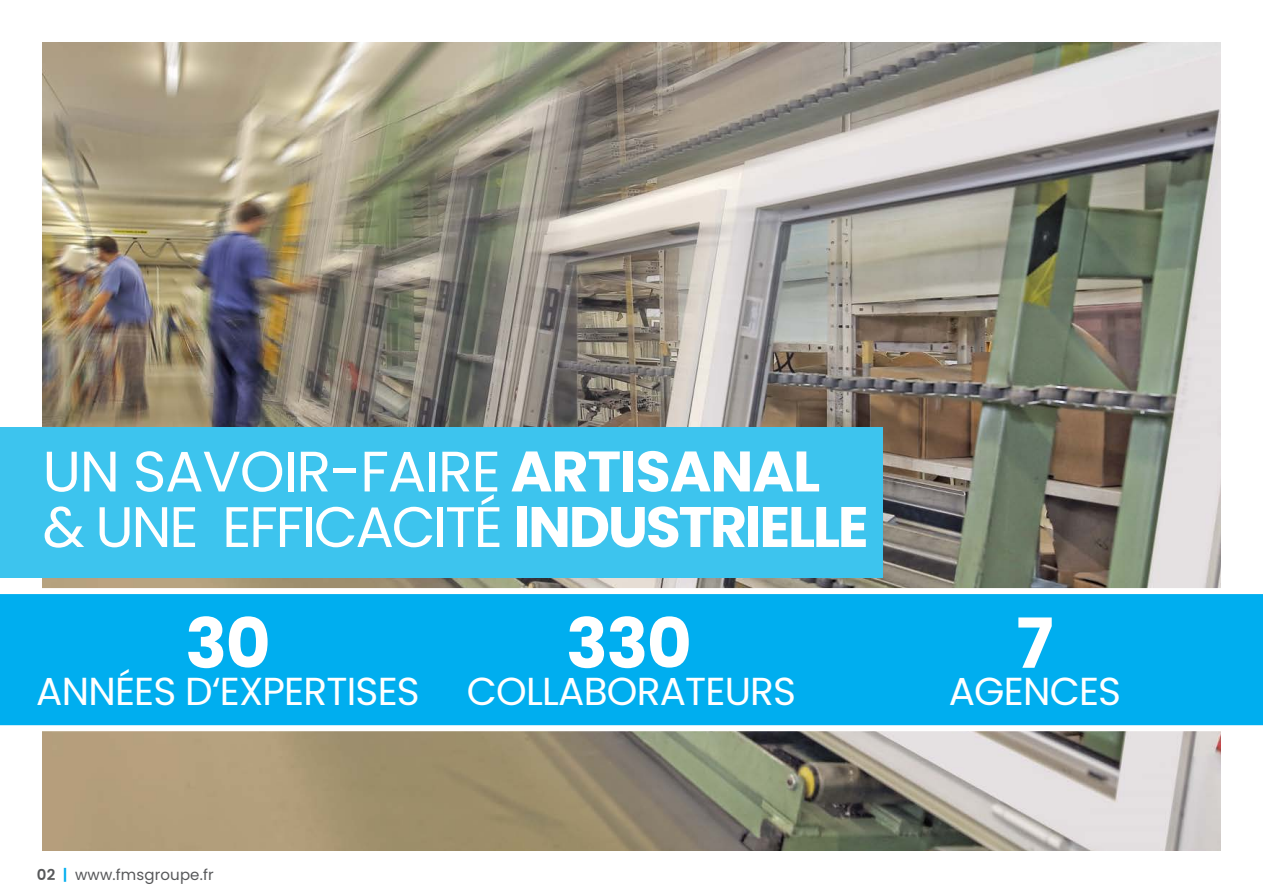
<style>
.page{position:relative;width:1263px;height:893px;background:#fff}
.page>*{position:absolute;margin:0;border:0;box-sizing:border-box;transform-origin:0 0}
.t1{font:700 69px "Poppins";color:#fff}
.t2{font:57px "Poppins";letter-spacing:-.04em;color:#fff}
.t3{font:57px "Poppins";letter-spacing:-.02em;color:#fff}
.t4{font:39px "Poppins";letter-spacing:-.02em;color:#fff}
.t5{font:15px "Poppins";letter-spacing:.01em;color:#57585a}
.s1{font-weight:700}
.s2{font-weight:600}
.s3{font-weight:600;color:#00aeef}
</style>
<div class="page">
<img style="left:43px;top:43px;width:1177px;height:807px">
<div style="left:0;top:427px;width:882px;height:151px;background:#3dc4ee"></div>
<svg style="left:0;top:588px;width:1263px;height:143px"></svg>
<p class="t3" style="left:43px;top:438px;width:779px">UN SAVOIR-FAIRE <span class="s1">ARTISANAL</span></p>
<p class="t2" style="left:43px;top:494px;width:827px">&amp; UNE EFFICACITÉ <span class="s1">INDUSTRIELLE</span></p>
<p class="t1" style="left:185px;top:604px;width:87px">30</p>
<p class="t1" style="left:566px;top:604px;width:127px">330</p>
<p class="t1" style="left:1016px;top:604px;width:38px">7</p>
<p class="t4" style="left:36px;top:669px;width:385px">ANNÉES D‘EXPERTISES</p>
<p class="t4" style="left:467px;top:669px;width:331px">COLLABORATEURS</p>
<p class="t4" style="left:949px;top:669px;width:174px">AGENCES</p>
<p class="t5" style="left:37px;top:866px;width:178px"><span class="s2">02</span> <span class="s3">|</span> www.fmsgroupe.fr</p>
</div>
